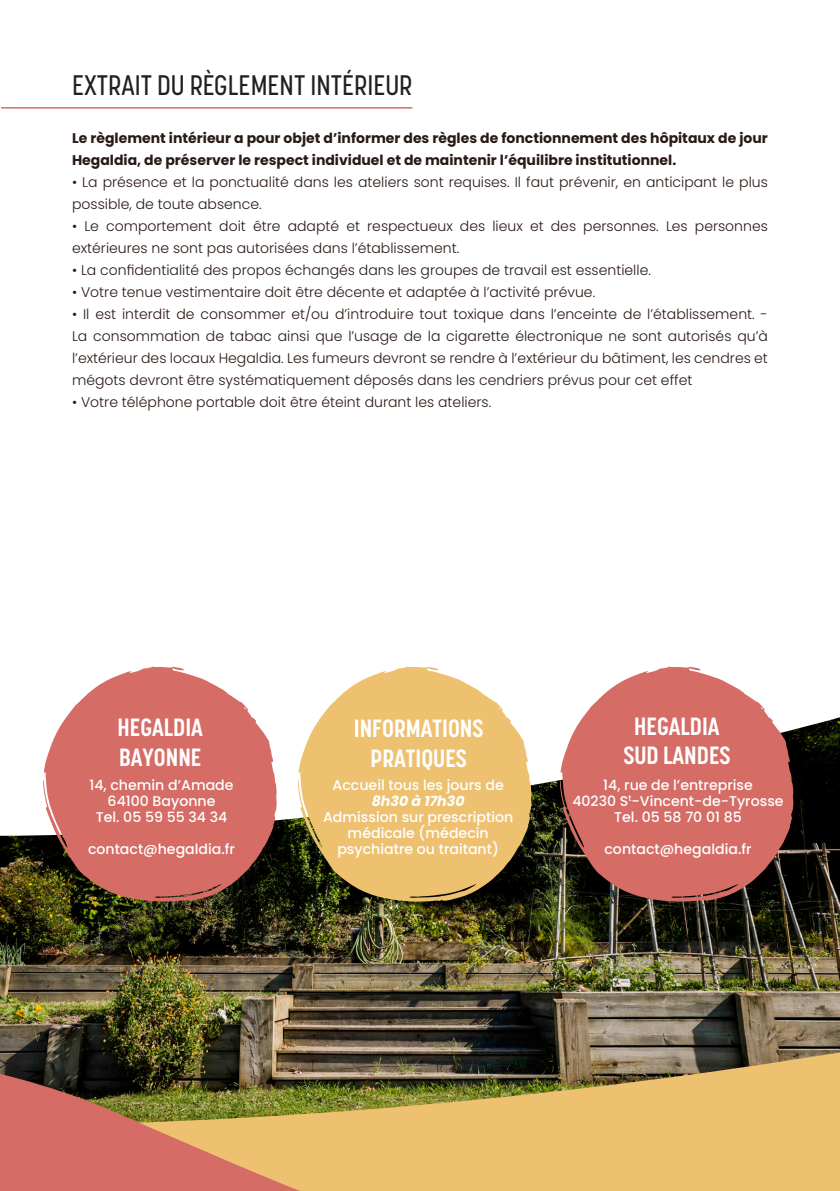
<style>
.page{position:relative;width:840px;height:1191px;background:#fff}
.page>*{position:absolute;margin:0;border:0;box-sizing:border-box;transform-origin:0 0}
.titre_2{font:500 28px "Korolev Condensed";color:#231f20}
.t1{font:700 24.8px "Korolev Condensed";color:#fff}
.t2{font:500 14.2px/16px "Poppins";color:#fff;text-align:center}
.t3{font:italic 700 14.2px "Poppins";color:#fff}
.texte_courant{font:300 14px/22px "Poppins";color:#2a1915}
.texte_courant-2{font:700 14px/22px "Poppins";color:#2a1915}
</style>
<div class="page">
<img style="left:0;top:868px;width:839px;height:83px">
<svg style="left:0;top:717px;width:839px;height:151px"></svg>
<img style="left:0;top:951px;width:839px;height:240px">
<img style="left:0;top:1025px;width:577px;height:166px">
<svg style="left:559px;top:666px;width:234px;height:235px;background:#c77670"></svg>
<svg style="left:297px;top:666px;width:234px;height:235px;background:#dab979"></svg>
<svg style="left:43px;top:666px;width:234px;height:235px;background:#ca7971"></svg>
<hr style="left:1px;top:107px;width:411px;height:2px;background:#d56c65">
<p class="titre_2" style="left:72px;top:68px;width:342px">EXTRAIT DU RÈGLEMENT INTÉRIEUR</p>
<p class="texte_courant-2" style="left:72px;top:127px;width:697px">Le règlement intérieur a pour objet d’informer des règles de fonctionnement des hôpitaux de jour<br>Hegaldia, de préserver le respect individuel et de maintenir l’équilibre institutionnel.</p>
<p class="texte_courant" style="left:72px;top:171px;width:697px">• La présence et la ponctualité dans les ateliers sont requises. Il faut prévenir, en anticipant le plus possible, de toute absence.</p>
<p class="texte_courant" style="left:72px;top:215px;width:697px">• Le comportement doit être adapté et respectueux des lieux et des personnes. Les personnes extérieures ne sont pas autorisées dans l’établissement.</p>
<p class="texte_courant" style="left:72px;top:259px;width:580px">• La confidentialité des propos échangés dans les groupes de travail est essentielle.</p>
<p class="texte_courant" style="left:72px;top:281px;width:524px">• Votre tenue vestimentaire doit être décente et adaptée à l’activité prévue.</p>
<p class="texte_courant" style="left:72px;top:303px;width:697px;text-align:justify">• Il est interdit de consommer et/ou d’introduire tout toxique dans l’enceinte de l’établissement. - La consommation de tabac ainsi que l’usage de la cigarette électronique ne sont autorisés qu’à l’extérieur des locaux Hegaldia. Les fumeurs devront se rendre à l’extérieur du bâtiment, les cendres et mégots devront être systématiquement déposés dans les cendriers prévus pour cet effet</p>
<p class="texte_courant" style="left:72px;top:391px;width:420px">• Votre téléphone portable doit être éteint durant les ateliers.</p>
<p class="t1" style="left:117px;top:713px;width:87px">HEGALDIA</p>
<p class="t1" style="left:119px;top:742px;width:84px">BAYONNE</p>
<p class="t2" style="left:89px;top:777px;width:145px">14, chemin d’Amade</p>
<p class="t2" style="left:108px;top:793px;width:109px">64100 Bayonne</p>
<p class="t2" style="left:96px;top:809px;width:133px">Tel. 05 59 55 34 34</p>
<p class="t2" style="left:88px;top:841px;width:148px">contact@hegaldia.fr</p>
<p class="t1" style="left:353px;top:714px;width:131px">INFORMATIONS</p>
<p class="t1" style="left:370px;top:743px;width:98px">PRATIQUES</p>
<p class="t2" style="left:332px;top:777px;width:173px">Accueil tous les jours de</p>
<p class="t3" style="left:371px;top:792px;width:94px">8h30 à 17h30</p>
<p class="t2" style="left:323px;top:809px;width:191px">Admission sur prescription médicale (médecin</p>
<p class="t2" style="left:337px;top:841px;width:163px">psychiatre ou traitant)</p>
<p class="t1" style="left:634px;top:711px;width:87px">HEGALDIA</p>
<p class="t1" style="left:623px;top:741px;width:109px">SUD LANDES</p>
<p class="t2" style="left:603px;top:777px;width:151px">14, rue de l’entreprise</p>
<p class="t2" style="left:572px;top:793px;width:212px">40230 S<sup>t</sup>-Vincent-de-Tyrosse</p>
<p class="t2" style="left:614px;top:809px;width:129px">Tel. 05 58 70 01 85</p>
<p class="t2" style="left:604px;top:841px;width:148px">contact@hegaldia.fr</p>
</div>
